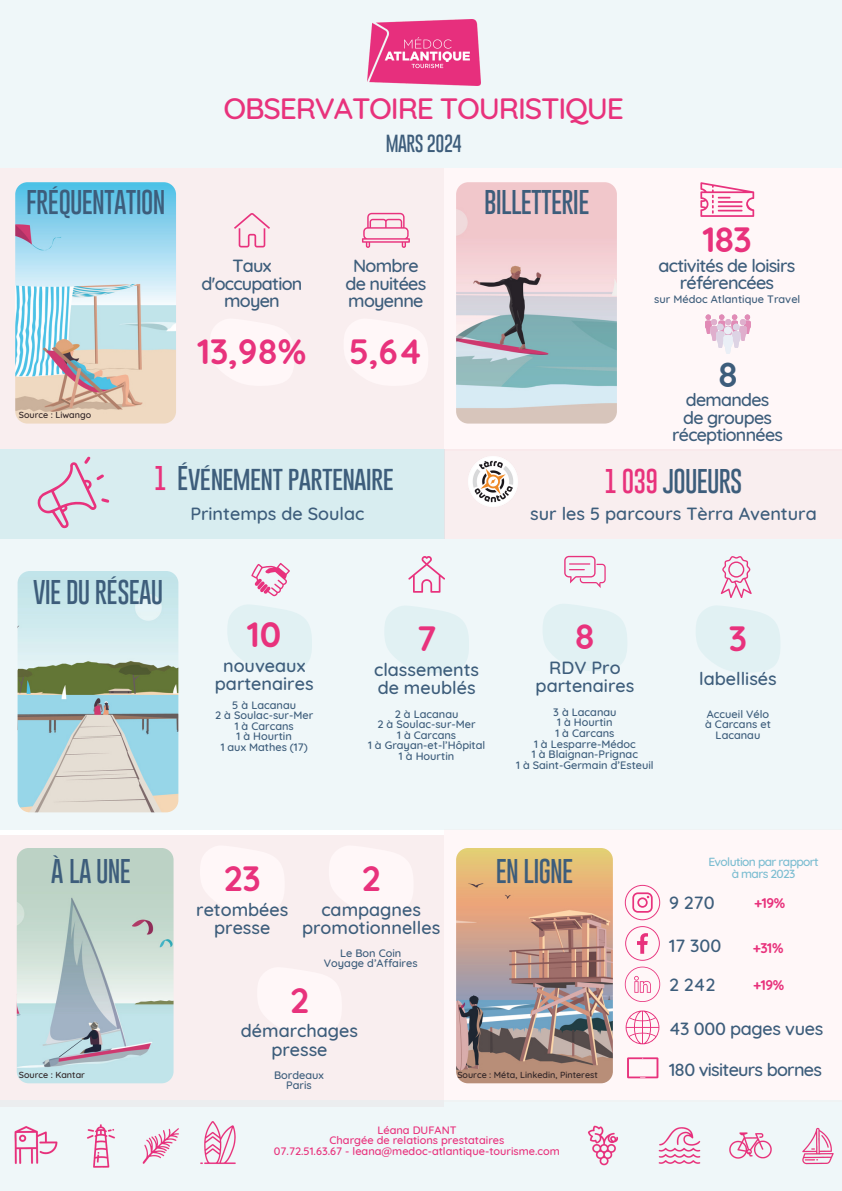
<style>
.page{position:relative;width:842px;height:1191px;background:#fff}
.page>*{position:absolute;margin:0;border:0;box-sizing:border-box;transform-origin:0 0}
.t1{font:700 35px "Quicksand";color:#e8327c}
.t2{font:700 34.7px "Quicksand";color:#3d5d7b}
.t3{font:500 30px "Quicksand";letter-spacing:-.04em;color:#e8327c}
.t4{font:100 25px "Gobold";letter-spacing:-.03em;color:#3d5d7b}
.t5{font:500 18px/18px "Quicksand";color:#3d5d7b;text-align:center}
.t6{font:500 18px/17.2px "Quicksand";letter-spacing:-.04em;color:#3d5d7b;text-align:center}
.t7{font:500 18px "Quicksand";letter-spacing:-.02em;color:#3d5d7b}
.t8{font:100 18px "Gobold";letter-spacing:-.03em;color:#3d5d7b}
.t9{font:500 17.8px/17.1px "Quicksand";letter-spacing:-.04em;color:#3d5d7b;text-align:center}
.t10{font:700 14px "Quicksand";color:#e8327c}
.t11{font:500 12px "Quicksand";letter-spacing:-.05em;color:#7cbdd1}
.t12{font:500 11px "Quicksand";color:#3d5d7b}
.t13{font:500 11px "Quicksand";color:#e8327c}
.t14{font:500 9px "Quicksand";color:#2f2325}
.s1{color:#e8327c}
</style>
<div class="page">
<div style="left:0;top:168px;width:444px;height:282px;background:#f9eeef"></div>
<div style="left:0;top:0;width:842px;height:168px;background:#eff7f9"></div>
<div style="left:444px;top:168px;width:398px;height:282px;background:#fff7f8"></div>
<div style="left:0;top:449px;width:445px;height:90px;background:#d8edf0"></div>
<svg style="left:37px;top:456px;width:72px;height:72px"></svg>
<div style="left:444px;top:828px;width:398px;height:273px;background:#fff7f8"></div>
<div style="left:0;top:835px;width:444px;height:271px;background:#f9eeef"></div>
<div style="left:0;top:539px;width:842px;height:290px;background:#eff7f9"></div>
<img style="left:367px;top:19px;width:113px;height:66px">
<svg style="left:625px;top:884px;width:35px;height:36px"></svg>
<svg style="left:625px;top:926px;width:35px;height:34px"></svg>
<svg style="left:625px;top:966px;width:35px;height:35px"></svg>
<svg style="left:626px;top:1010px;width:33px;height:34px"></svg>
<img style="left:15px;top:182px;width:161px;height:241px;border-radius:12px">
<img style="left:18px;top:571px;width:160px;height:241px;border-radius:12px">
<img style="left:17px;top:847px;width:157px;height:236px;border-radius:12px">
<img style="left:456px;top:847px;width:157px;height:236px;border-radius:12px">
<svg style="left:627px;top:1057px;width:31px;height:21px"></svg>
<svg style="left:234px;top:213px;width:36px;height:34px"></svg>
<svg style="left:362px;top:213px;width:48px;height:35px"></svg>
<svg style="left:705px;top:314px;width:46px;height:39px"></svg>
<div style="left:724px;top:326px;width:8px;height:8px;background:#eaeff6;border-radius:50%"></div>
<img style="left:456px;top:182px;width:161px;height:241px;border-radius:12px">
<svg style="left:408px;top:556px;width:37px;height:36px"></svg>
<svg style="left:385px;top:606px;width:84px;height:67px"></svg>
<svg style="left:564px;top:556px;width:41px;height:32px"></svg>
<svg style="left:543px;top:604px;width:84px;height:67px"></svg>
<svg style="left:700px;top:182px;width:54px;height:35px"></svg>
<div style="left:0;top:1100px;width:842px;height:90px;background:#eff7f9"></div>
<img style="left:200px;top:1121px;width:36px;height:43px">
<img style="left:142px;top:1128px;width:37px;height:36px">
<img style="left:87px;top:1124px;width:28px;height:44px">
<img style="left:14px;top:1126px;width:44px;height:38px">
<img style="left:729px;top:1132px;width:43px;height:27px">
<img style="left:588px;top:1125px;width:30px;height:41px">
<img style="left:658px;top:1127px;width:43px;height:37px">
<img style="left:802px;top:1127px;width:32px;height:38px">
<svg style="left:228px;top:605px;width:84px;height:67px"></svg>
<svg style="left:251px;top:563px;width:39px;height:33px"></svg>
<div style="left:445px;top:449px;width:397px;height:89px;background:#f9eeef"></div>
<img style="left:468px;top:456px;width:50px;height:50px">
<svg style="left:696px;top:606px;width:84px;height:66px"></svg>
<svg style="left:721px;top:556px;width:30px;height:42px"></svg>
<p class="t3" style="left:224px;top:89px;width:402px">OBSERVATOIRE TOURISTIQUE</p>
<p class="t8" style="left:386px;top:131px;width:78px">MARS 2024</p>
<p class="t4" style="left:26px;top:186px;width:141px">FRÉQUENTATION</p>
<p class="t4" style="left:484px;top:186px;width:107px">BILLETTERIE</p>
<h6 class="t14" style="left:19px;top:409px;width:74px">Source : Liwango</h6>
<p class="t6" style="left:201px;top:257px;width:103px">Taux d'occupation moyen</p>
<h6 class="t6" style="left:345px;top:257px;width:82px">Nombre de nuitées moyenne</h6>
<p class="t1" style="left:349px;top:329px;width:75px">5,64</p>
<p class="t1" style="left:198px;top:329px;width:110px">13,98%</p>
<h3 class="t1" style="left:703px;top:217px;width:50px">183</h3>
<h3 class="t6" style="left:659px;top:256px;width:138px">activités de loisirs référencées</h3>
<p class="t12" style="left:654px;top:292px;width:148px">sur Médoc Atlantique Travel</p>
<h1 class="t2" style="left:718px;top:352px;width:22px">8</h1>
<h1 class="t9" style="left:672px;top:391px;width:112px">demandes<br>de groupes réceptionnées</h1>
<p class="t4" style="left:154px;top:461px;width:241px"><span class="s1">1</span> Événement partenaire</p>
<p class="t5" style="left:190px;top:504px;width:176px">Printemps de Soulac</p>
<p class="t4" style="left:33px;top:575px;width:132px">VIE DU RÉSEAU</p>
<p class="t1" style="left:247px;top:612px;width:36px">10</p>
<p class="t5" style="left:215px;top:656px;width:100px">nouveaux partenaires</p>
<p class="t12" style="left:232px;top:697px;width:65px">5 à Lacanau</p>
<h6 class="t12" style="left:215px;top:708px;width:100px">2 à Soulac-sur-Mer</h6>
<p class="t12" style="left:235px;top:718px;width:61px">1 à Carcans</p>
<p class="t12" style="left:237px;top:729px;width:57px">1 à Hourtin</p>
<p class="t12" style="left:221px;top:739px;width:89px">1 aux Mathes (17)</p>
<h6 class="t1" style="left:417px;top:616px;width:21px">7</h6>
<p class="t5" style="left:374px;top:660px;width:107px;text-align:left">classements de meublés</p>
<h6 class="t12" style="left:395px;top:706px;width:65px">2 à Lacanau</h6>
<p class="t12" style="left:378px;top:717px;width:100px">2 à Soulac-sur-Mer</p>
<p class="t12" style="left:397px;top:727px;width:61px">1 à Carcans</p>
<h6 class="t12" style="left:368px;top:738px;width:119px">1 à Grayan-et-l’Hôpital</h6>
<p class="t12" style="left:399px;top:748px;width:57px">1 à Hourtin</p>
<h6 class="t4" style="left:604px;top:465px;width:140px"><span class="s1">1 039</span> JOUEURS</h6>
<p class="t5" style="left:530px;top:504px;width:288px">sur les 5 parcours Tèrra Aventura</p>
<h1 class="t1" style="left:575px;top:614px;width:22px">8</h1>
<p class="t5" style="left:536px;top:658px;width:100px">RDV Pro partenaires</p>
<p class="t12" style="left:553px;top:705px;width:65px">3 à Lacanau</p>
<h3 class="t12" style="left:557px;top:715px;width:57px">1 à Hourtin</h3>
<h6 class="t12" style="left:555px;top:726px;width:61px">1 à Carcans</h6>
<p class="t12" style="left:534px;top:736px;width:103px">1 à Lesparre-Médoc</p>
<h4 class="t12" style="left:532px;top:747px;width:108px">1 à Blaignan-Prignac</h4>
<h6 class="t12" style="left:516px;top:757px;width:139px">1 à Saint-Germain d’Esteuil</h6>
<p class="t1" style="left:729px;top:616px;width:20px">3</p>
<p class="t5" style="left:699px;top:669px;width:79px">labellisés</p>
<p class="t12" style="left:707px;top:706px;width:64px">Accueil Vélo</p>
<p class="t12" style="left:705px;top:717px;width:67px">à Carcans et</p>
<h6 class="t12" style="left:716px;top:727px;width:46px">Lacanau</h6>
<p class="t4" style="left:51px;top:854px;width:82px">À LA UNE</p>
<p class="t1" style="left:224px;top:856px;width:39px">23</p>
<h3 class="t5" style="left:196px;top:899px;width:94px">retombées presse</h3>
<p class="t1" style="left:362px;top:856px;width:20px">2</p>
<h6 class="t5" style="left:302px;top:899px;width:140px">campagnes promotionnelles</h6>
<h6 class="t12" style="left:340px;top:945px;width:63px">Le Bon Coin</h6>
<p class="t12" style="left:324px;top:956px;width:95px">Voyage d’Affaires</p>
<p class="t1" style="left:290px;top:977px;width:20px">2</p>
<h3 class="t5" style="left:241px;top:1021px;width:119px">démarchages presse</h3>
<p class="t4" style="left:496px;top:854px;width:79px">EN LIGNE</p>
<p class="t11" style="left:708px;top:853px;width:112px">Evolution par rapport</p>
<p class="t11" style="left:732px;top:865px;width:65px">à mars 2023</p>
<p class="t5" style="left:669px;top:892px;width:47px">9 270</p>
<h3 class="t5" style="left:669px;top:935px;width:54px">17 300</h3>
<p class="t5" style="left:669px;top:975px;width:48px">2 242</p>
<p class="t7" style="left:669px;top:1016px;width:156px">43 000 pages vues</p>
<p class="t10" style="left:754px;top:894px;width:33px">+19%</p>
<p class="t10" style="left:753px;top:938px;width:32px">+31%</p>
<p class="t10" style="left:753px;top:975px;width:33px">+19%</p>
<p class="t14" style="left:19px;top:1069px;width:67px">Source : Kantar</p>
<p class="t12" style="left:274px;top:1067px;width:51px">Bordeaux</p>
<p class="t12" style="left:286px;top:1077px;width:27px">Paris</p>
<p class="t14" style="left:457px;top:1069px;width:142px">Source : Méta, Linkedin, Pinterest</p>
<h6 class="t13" style="left:377px;top:1122px;width:81px">Léana DUFANT</h6>
<p class="t13" style="left:330px;top:1133px;width:176px">Chargée de relations prestataires</p>
<h6 class="t13" style="left:274px;top:1143px;width:288px">07.72.51.63.67 - leana@medoc-atlantique-tourisme.com</h6>
<p class="t6" style="left:669px;top:1060px;width:154px">180 visiteurs bornes</p>
</div>
